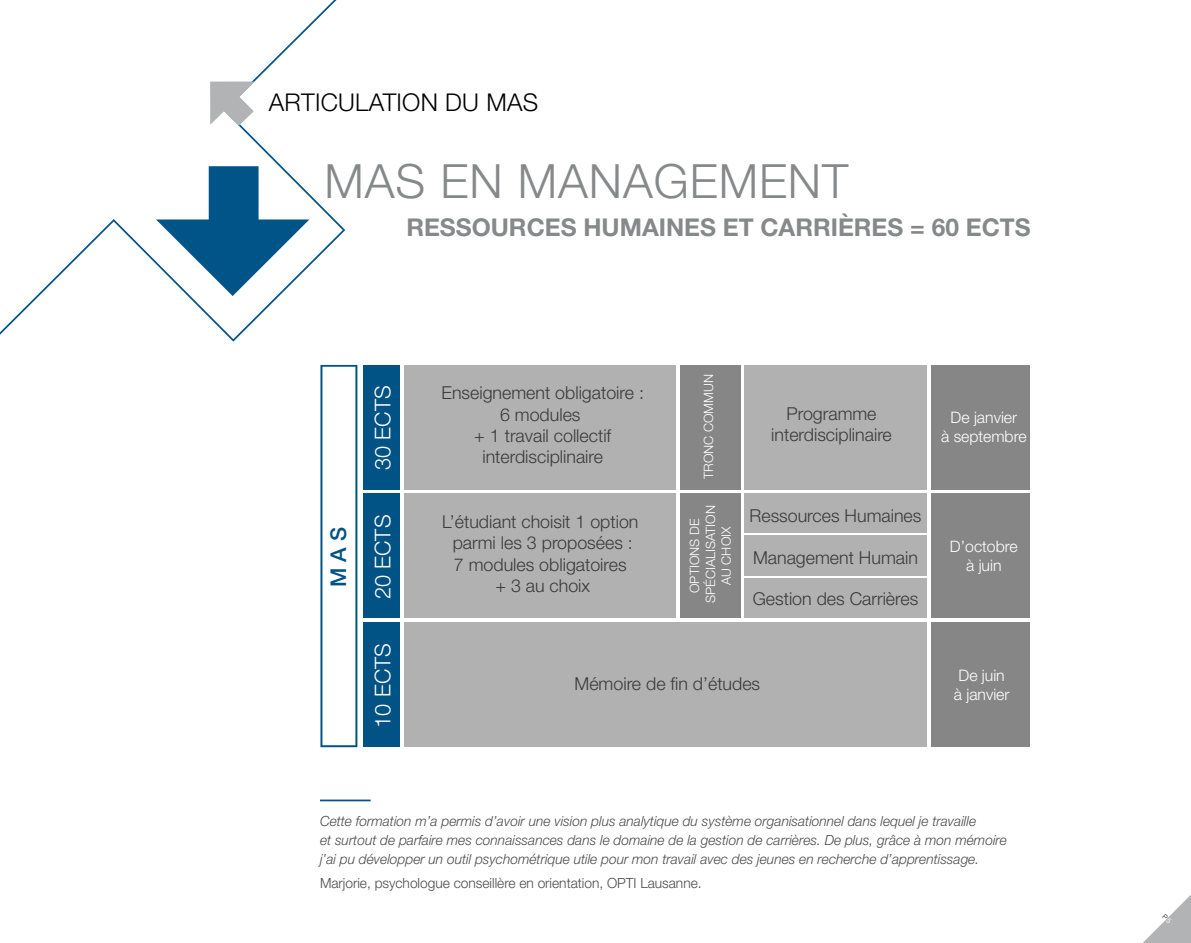
<style>
.page{position:relative;width:1191px;height:943px;background:#fff}
.page>*{position:absolute;margin:0;border:0;box-sizing:border-box;transform-origin:0 0}
.t1{font:300 47.25px "Helvetica Neue LT Std";letter-spacing:.02em;color:#87888a}
.t2{font:700 24.5px "Helvetica Neue LT Std";color:#87888a}
.t3{font:300 24.5px "Helvetica Neue LT Std";letter-spacing:.01em;color:#000}
.t4{font:300 21.7px "Helvetica Neue LT Std";color:#fff}
.t5{font:500 21.7px "Helvetica Neue LT Std";color:#005384}
.t6{font:300 17.85px/21.3px "Helvetica Neue LT Std";color:#3a3a3a;text-align:center}
.t7{font:300 15.75px/18.9px "Helvetica Neue LT Std";color:#fff;text-align:center}
.t8{font:italic 300 14px/19.2px "Helvetica Neue LT Std";color:#4b4b4d}
.t9{font:300 14px "Helvetica Neue LT Std";color:#4b4b4d}
.t10{font:300 12.78px/15.8px "Helvetica Neue LT Std";color:#fff;text-align:center}
</style>
<div class="page">
<div style="left:363px;top:365px;width:37px;height:124px;background:#005384"></div>
<div style="left:363px;top:493px;width:37px;height:125px;background:#005384"></div>
<div style="left:363px;top:622px;width:37px;height:125px;background:#005384"></div>
<svg style="left:320px;top:365px;width:37px;height:382px"></svg>
<div style="left:680px;top:365px;width:61px;height:124px;background:#868686"></div>
<div style="left:680px;top:493px;width:61px;height:125px;background:#868686"></div>
<div style="left:931px;top:365px;width:98px;height:124px;background:#868686"></div>
<div style="left:931px;top:493px;width:98px;height:125px;background:#868686"></div>
<div style="left:931px;top:622px;width:98px;height:125px;background:#868686"></div>
<div style="left:404px;top:365px;width:272px;height:124px;background:#b1b1b1"></div>
<div style="left:404px;top:493px;width:272px;height:125px;background:#b1b1b1"></div>
<div style="left:404px;top:622px;width:522px;height:125px;background:#b1b1b1"></div>
<div style="left:744px;top:365px;width:182px;height:124px;background:#b1b1b1"></div>
<div style="left:744px;top:493px;width:182px;height:40px;background:#b1b1b1"></div>
<div style="left:744px;top:578px;width:182px;height:40px;background:#b1b1b1"></div>
<div style="left:744px;top:535px;width:182px;height:41px;background:#b1b1b1"></div>
<hr style="left:320px;top:799px;width:51px;height:2px;background:#005487">
<svg style="left:0;top:0;width:345px;height:341px"></svg>
<svg style="left:209px;top:81px;width:47px;height:46px"></svg>
<svg style="left:156px;top:166px;width:153px;height:130px"></svg>
<svg style="left:1143px;top:895px;width:48px;height:48px"></svg>
<h2 class="t3" style="left:269px;top:87px;width:271px">ARTICULATION DU MAS</h2>
<h1 class="t1" style="left:324px;top:152px;width:525px">MAS EN MANAGEMENT</h1>
<h2 class="t2" style="left:406px;top:212px;width:626px">RESSOURCES HUMAINES ET CARRIÈRES = 60 ECTS</h2>
<h3 class="t5" style="left:325px;top:586px;width:61px;rotate:-90deg">MAS</h3>
<h3 class="t4" style="left:370px;top:470px;width:86px;rotate:-90deg">30 ECTS</h3>
<h3 class="t4" style="left:370px;top:599px;width:86px;rotate:-90deg">20 ECTS</h3>
<h3 class="t4" style="left:370px;top:727px;width:86px;rotate:-90deg">10 ECTS</h3>
<p class="t6" style="left:441px;top:382px;width:204px">Enseignement obligatoire :<br>6 modules<br>+ 1 travail collectif interdisciplinaire</p>
<p class="t6" style="left:442px;top:510px;width:198px">L’étudiant choisit 1 option parmi les 3 proposées :<br>7 modules obligatoires<br>+ 3 au choix</p>
<p class="t10" style="left:700px;top:479px;width:106px;rotate:-90deg">TRONC COMMUN</p>
<p class="t10" style="left:686px;top:603px;width:99px;rotate:-90deg">OPTIONS DE<br>SPÉCIALISATION<br>AU CHOIX</p>
<p class="t6" style="left:771px;top:402px;width:122px">Programme interdisciplinaire</p>
<p class="t7" style="left:941px;top:407px;width:87px">De janvier<br>à septembre</p>
<p class="t6" style="left:749px;top:504px;width:173px">Ressources Humaines</p>
<p class="t6" style="left:753px;top:546px;width:166px">Management Humain</p>
<p class="t6" style="left:752px;top:587px;width:167px">Gestion des Carrières</p>
<p class="t7" style="left:950px;top:537px;width:69px">D’octobre à juin</p>
<p class="t6" style="left:574px;top:672px;width:187px">Mémoire de fin d’études</p>
<p class="t7" style="left:953px;top:665px;width:57px;text-align:left">De juin à janvier</p>
<p class="t8" style="left:320px;top:810px;width:688px">Cette formation m’a permis d’avoir une vision plus analytique du système organisationnel dans lequel je travaille<br>et surtout de parfaire mes connaissances dans le domaine de la gestion de carrières. De plus, grâce à mon mémoire j’ai pu développer un outil psychométrique utile pour mon travail avec des jeunes en recherche d’apprentissage.</p>
<p class="t9" style="left:320px;top:874px;width:383px">Marjorie, psychologue conseillère en orientation, OPTI Lausanne.</p>
</div>
